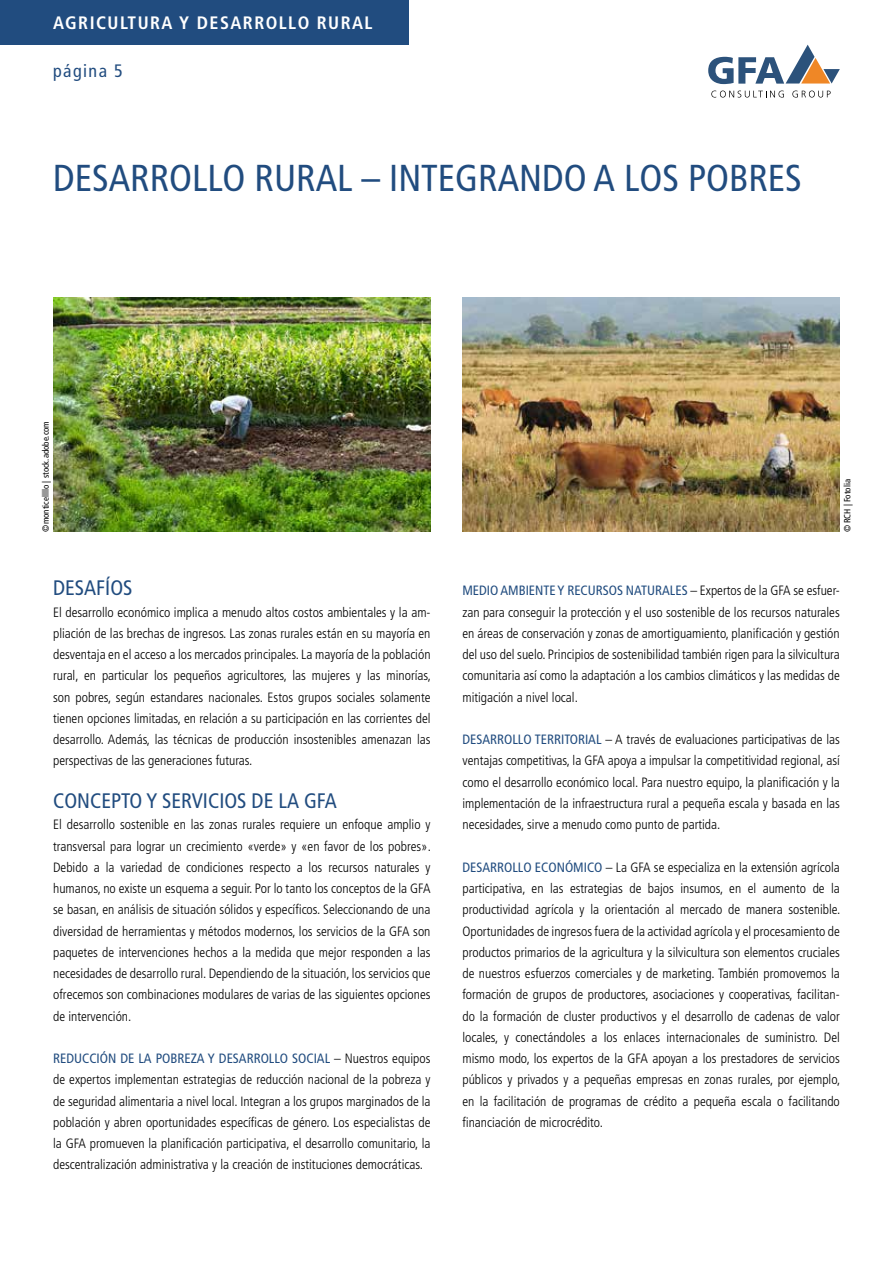
<style>
.page{position:relative;width:893px;height:1263px;background:#fff}
.page>*{position:absolute;margin:0;border:0;box-sizing:border-box;transform-origin:0 0}
.t1{font:condensed 37.5px "Frutiger LT Std";color:#214c7f}
.t2{font:condensed 21px "Frutiger LT Std";color:#214c7f}
.t3{font:700 condensed 18px "Frutiger LT Std";letter-spacing:.08em;color:#fff}
.t4{font:condensed 18px "Frutiger LT Std";letter-spacing:.08em;color:#214c7f}
.t5{font:300 condensed 13.5px/21.3px "Frutiger LT Std";color:#000;text-align:justify}
.t6{font:condensed 9px "Frutiger LT Std";color:#000}
.s1{font-weight:400;color:#214c7f}
</style>
<div class="page">
<div style="left:0;top:0;width:408px;height:45px;background:#214c7f"></div>
<svg style="left:711px;top:91px;width:73px;height:7px"></svg>
<svg style="left:792px;top:91px;width:39px;height:7px"></svg>
<svg style="left:708px;top:45px;width:132px;height:39px"></svg>
<img style="left:53px;top:298px;width:378px;height:233px">
<img style="left:462px;top:298px;width:378px;height:233px">
<h3 class="t3" style="left:53px;top:12px;width:321px">AGRICULTURA Y DESARROLLO RURAL</h3>
<h3 class="t4" style="left:53px;top:61px;width:71px">página 5</h3>
<h1 class="t1" style="left:53px;top:157px;width:750px">DESARROLLO RURAL – INTEGRANDO A LOS POBRES</h1>
<p class="t6" style="left:40px;top:531px;width:112px;rotate:-90deg">©monticellllo | stock.adobe.com</p>
<p class="t6" style="left:842px;top:531px;width:54px;rotate:-90deg">©RCH | Fotolia</p>
<h2 class="t2" style="left:53px;top:576px;width:81px">DESAFÍOS</h2>
<p class="t5" style="left:53px;top:601px;width:379px">El desarrollo económico implica a menudo altos costos ambientales y la am&shy;pliación de las brechas de ingresos. Las zonas rurales están en su mayoría en desventaja en el acceso a los mercados principales. La mayoría de la población rural, en particular los pequeños agricultores, las mujeres y las minorías, son pobres, según estandares nacionales. Estos grupos sociales solamente tienen opciones limitadas, en relación a su participación en las corrientes del desarrollo. Además, las técnicas de producción insostenibles amenazan las perspectivas de las generaciones futuras.</p>
<h2 class="t2" style="left:53px;top:788px;width:285px">CONCEPTO Y SERVICIOS DE LA GFA</h2>
<p class="t5" style="left:53px;top:814px;width:379px">El desarrollo sostenible en las zonas rurales requiere un enfoque amplio y transversal para lograr un crecimiento «verde» y «en favor de los pobres».<br>Debido a la variedad de condiciones respecto a los recursos naturales y humanos, no existe un esquema a seguir. Por lo tanto los conceptos de la GFA se basan, en análisis de situación sólidos y específicos. Seleccionando de una diversidad de herramientas y métodos modernos, los servicios de la GFA son paquetes de intervenciones hechos a la medida que mejor responden a las necesidades de desarrollo rural. Dependiendo de la situación, los servicios que ofrecemos son combinaciones modulares de varias de las siguientes opciones de intervención.</p>
<p class="t5" style="left:53px;top:1048px;width:379px"><span class="s1">REDUCCIÓN DE LA POBREZA Y DESARROLLO SOCIAL</span> – Nuestros equipos de expertos implementan estrategias de reducción nacional de la pobreza y de seguridad alimentaria a nivel local. Integran a los grupos marginados de la población y abren oportunidades específicas de género. Los especialistas de la GFA promueven la planificación participativa, el desarrollo comunitario, la descentralización administrativa y la creación de instituciones democráticas.</p>
<p class="t5" style="left:462px;top:580px;width:379px"><span class="s1">MEDIO AMBIENTE Y RECURSOS NATURALES</span> – Expertos de la GFA se esfuer&shy;zan para conseguir la protección y el uso sostenible de los recursos naturales en áreas de conservación y zonas de amortiguamiento, planificación y gestión del uso del suelo. Principios de sostenibilidad también rigen para la silvicultura comunitaria así como la adaptación a los cambios climáticos y las medidas de mitigación a nivel local.</p>
<p class="t5" style="left:462px;top:729px;width:379px"><span class="s1">DESARROLLO TERRITORIAL</span> – A través de evaluaciones participativas de las ventajas competitivas, la GFA apoya a impulsar la competitividad regional, así como el desarrollo económico local. Para nuestro equipo, la planificación y la implementación de la infraestructura rural a pequeña escala y basada en las necesidades, sirve a menudo como punto de partida.</p>
<p class="t5" style="left:462px;top:857px;width:379px"><span class="s1">DESARROLLO ECONÓMICO</span> – La GFA se especializa en la extensión agrícola participativa, en las estrategias de bajos insumos, en el aumento de la productividad agrícola y la orientación al mercado de manera sostenible.<br>Oportunidades de ingresos fuera de la actividad agrícola y el procesamiento de productos primarios de la agricultura y la silvicultura son elementos cruciales de nuestros esfuerzos comerciales y de marketing. También promovemos la formación de grupos de productores, asociaciones y cooperativas, facilitan&shy;do la formación de cluster productivos y el desarrollo de cadenas de valor locales, y conectándoles a los enlaces internacionales de suministro. Del mismo modo, los expertos de la GFA apoyan a los prestadores de servicios públicos y privados y a pequeñas empresas en zonas rurales, por ejemplo, en la facilitación de programas de crédito a pequeña escala o facilitando financiación de microcrédito.</p>
</div>
